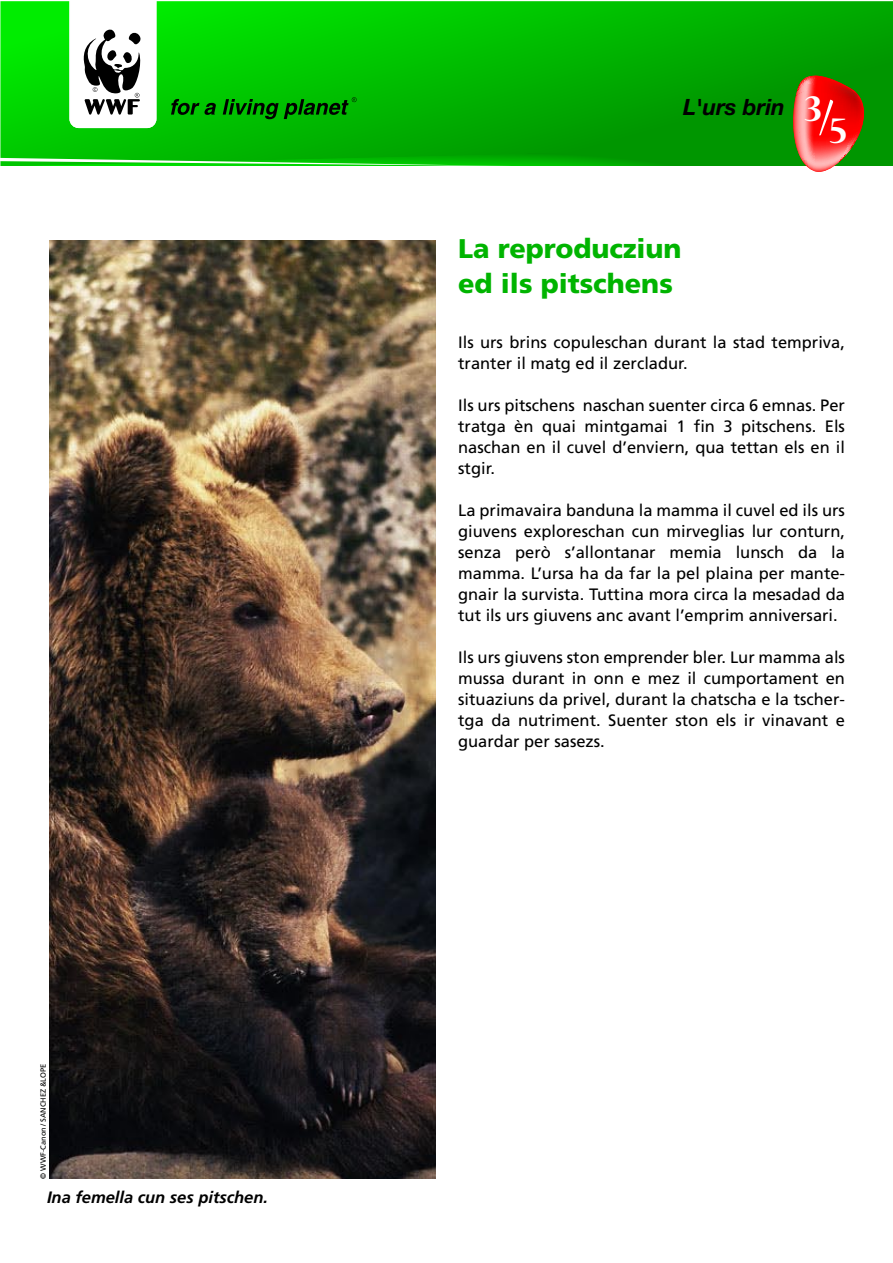
<style>
.page{position:relative;width:893px;height:1263px;background:#fff}
.page>*{position:absolute;margin:0;border:0;box-sizing:border-box;transform-origin:0 0}
.t1{font:700 41.7px "Nueva Std";color:#fff;scale:.92 1}
.t2{font:900 27px/34.5px "Frutiger";color:#00b400}
.t3{font:italic 700 22.5px "Helvetica Neue";color:#000}
.t4{font:16.5px/21px "Frutiger";color:#000;text-align:justify}
.t5{font:italic 700 16.5px "Frutiger";color:#000}
.t6{font:7.5px "Frutiger";color:#000}
.s1{font-size:55.5px}
</style>
<div class="page">
<svg style="left:0;top:1px;width:893px;height:157px;background:#0b0"></svg>
<svg style="left:528px;top:137px;width:365px;height:29px;background:#090"></svg>
<svg style="left:0;top:158px;width:515px;height:8px;background:#34d034"></svg>
<svg style="left:792px;top:76px;width:72px;height:96px;background:#c95235"></svg>
<svg style="left:171px;top:99px;width:45px;height:16px"></svg>
<svg style="left:223px;top:97px;width:134px;height:22px;background:#008700"></svg>
<svg style="left:69px;top:1px;width:87px;height:127px"></svg>
<img style="left:49px;top:241px;width:386px;height:938px">
<p class="t6" style="left:39px;top:1179px;width:117px;rotate:-90deg">© WWF-Canon / SANCHEZ &amp;LOPE</p>
<p class="t5" style="left:47px;top:1187px;width:222px">Ina femella cun ses pitschen.</p>
<p class="t3" style="left:683px;top:94px;width:103px">L'urs brin</p>
<p class="t1" style="left:805px;top:100px;width:48px">3<span class="s1">/</span>5</p>
<p class="t2" style="left:458px;top:231px;width:225px">La reproducziun ed ils pitschens</p>
<p class="t4" style="left:458px;top:332px;width:388px">Ils urs brins copuleschan durant la stad tempriva, tranter il matg ed il zercladur.</p>
<p class="t4" style="left:458px;top:395px;width:388px">Ils urs pitschens naschan suenter circa 6 emnas. Per tratga èn quai mintgamai 1 fin 3 pitschens. Els naschan en il cuvel d’enviern, qua tettan els en il stgir.</p>
<p class="t4" style="left:458px;top:500px;width:388px">La primavaira banduna la mamma il cuvel ed ils urs giuvens exploreschan cun mirveglias lur conturn, senza però s’allontanar memia lunsch da la mamma. L’ursa ha da far la pel plaina per mante&shy;gnair la survista. Tuttina mora circa la mesadad da tut ils urs giuvens anc avant l’emprim anniversari.</p>
<p class="t4" style="left:458px;top:647px;width:388px">Ils urs giuvens ston emprender bler. Lur mamma als mussa durant in onn e mez il cumportament en situaziuns da privel, durant la chatscha e la tscher&shy;tga da nutriment. Suenter ston els ir vinavant e guardar per sasezs.</p>
</div>
